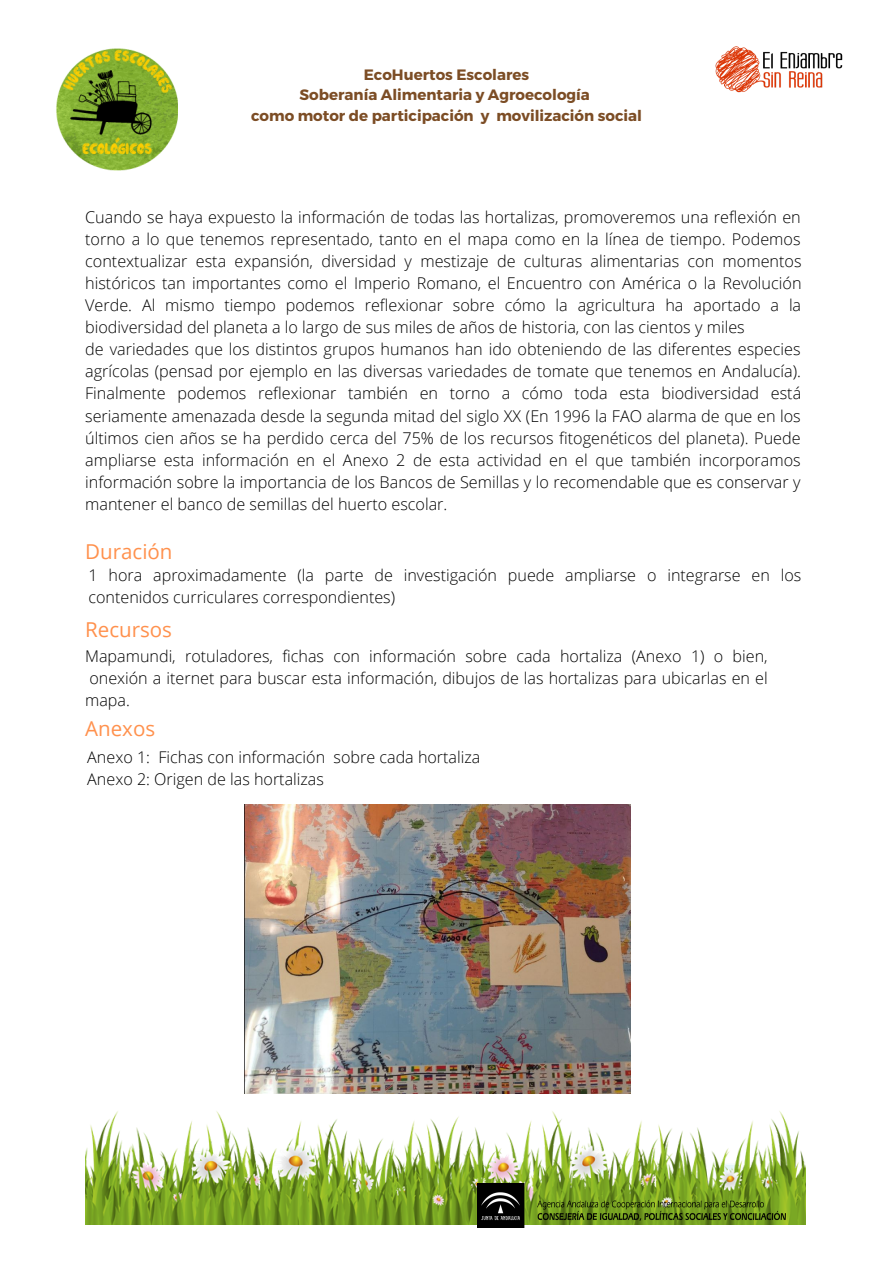
<style>
.page{position:relative;width:894px;height:1264px;background:#fff}
.page>*{position:absolute;margin:0;border:0;box-sizing:border-box;transform-origin:0 0}
.t1{font:20.55px "Open Sans";color:#ff914d}
.t2{font:300 16.2px/22px "Open Sans";color:#000;text-align:justify}
.t3{font:300 16.05px/22px "Open Sans";color:#000}
.t4{font:700 15px "Montserrat";color:#7c4d25}
</style>
<div class="page">
<img style="left:715px;top:46px;width:128px;height:47px">
<img style="left:56px;top:48px;width:121px;height:122px">
<img style="left:85px;top:804px;width:720px;height:420px">
<img style="left:477px;top:1183px;width:308px;height:44px">
<img style="left:244px;top:804px;width:386px;height:289px">
<p class="t4" style="left:364px;top:64px;width:167px">EcoHuertos Escolares</p>
<p class="t4" style="left:299px;top:85px;width:292px">Soberanía Alimentaria y Agroecología</p>
<p class="t4" style="left:251px;top:106px;width:392px">como motor de participación y movilización social</p>
<p class="t2" style="left:85px;top:205px;width:717px">Cuando se haya expuesto la información de todas las hortalizas, promoveremos una reflexión en torno a lo que tenemos representado, tanto en el mapa como en la línea de tiempo. Podemos contextualizar esta expansión, diversidad y mestizaje de culturas alimentarias con momentos históricos tan importantes como el Imperio Romano, el Encuentro con América o la Revolución Verde. Al mismo tiempo podemos reflexionar sobre cómo la agricultura ha aportado a la biodiversidad del planeta a lo largo de sus miles de años de historia, con las cientos y miles</p>
<p class="t2" style="left:85px;top:338px;width:717px">de variedades que los distintos grupos humanos han ido obteniendo de las diferentes especies agrícolas (pensad por ejemplo en las diversas variedades de tomate que tenemos en Andalucía).<br>Finalmente podemos reflexionar también en torno a cómo toda esta biodiversidad está seriamente amenazada desde la segunda mitad del siglo XX (En 1996 la FAO alarma de que en los últimos cien años se ha perdido cerca del 75% de los recursos fitogenéticos del planeta). Puede ampliarse esta información en el Anexo 2 de esta actividad en el que también incorporamos información sobre la importancia de los Bancos de Semillas y lo recomendable que es conservar y mantener el banco de semillas del huerto escolar.</p>
<p class="t1" style="left:85px;top:537px;width:89px">Duración</p>
<p class="t3" style="left:88px;top:564px;width:714px">1 hora aproximadamente (la parte de investigación puede ampliarse o integrarse en los contenidos curriculares correspondientes)</p>
<p class="t1" style="left:85px;top:615px;width:88px">Recursos</p>
<p class="t3" style="left:85px;top:644px;width:683px;text-align:justify">Mapamundi, rotuladores, fichas con información sobre cada hortaliza (Anexo 1) o bien, onexión a iternet para buscar esta información, dibujos de las hortalizas para ubicarlas en el mapa.</p>
<p class="t1" style="left:85px;top:714px;width:71px">Anexos</p>
<p class="t3" style="left:87px;top:746px;width:394px">Anexo 1: Fichas con información sobre cada hortaliza</p>
<p class="t3" style="left:87px;top:768px;width:238px">Anexo 2: Origen de las hortalizas</p>
</div>
